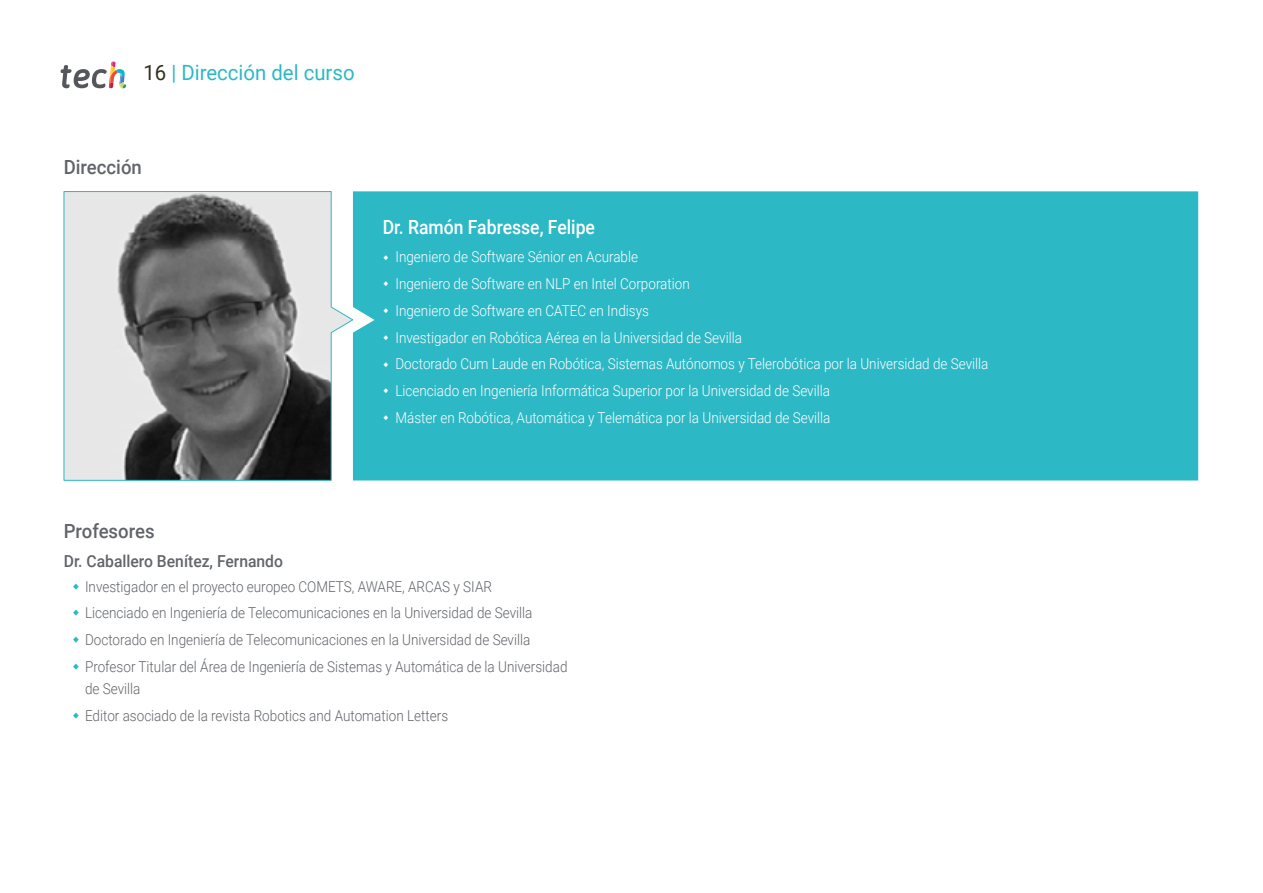
<style>
.page{position:relative;width:1263px;height:893px;background:#fff}
.page>*{position:absolute;margin:0;border:0;box-sizing:border-box;transform-origin:0 0}
.t1{font:21px "Roboto";color:#2db8c5}
.t2{font:500 19.5px "Roboto";color:#fff;scale:.9 1}
.t3{font:500 19.5px "Roboto";color:#61646a;scale:.95 1}
.t4{font:500 16.5px "Roboto";color:#61646a;scale:.95 1}
.t5{font:300 15px/26.7px "Roboto";color:#fff;scale:.9 1}
.t6{font:300 15px/26.7px "Roboto";color:#61646a;scale:.9 1}
.s1{color:#312e20}
</style>
<div class="page">
<svg style="left:61px;top:62px;width:65px;height:27px"></svg>
<div style="left:353px;top:191px;width:845px;height:289px;background:#2db8c5"></div>
<svg style="left:64px;top:191px;width:289px;height:290px;background:#929494"></svg>
<svg style="left:384px;top:255px;width:4px;height:5px"></svg>
<svg style="left:384px;top:281px;width:4px;height:5px"></svg>
<svg style="left:384px;top:308px;width:4px;height:5px"></svg>
<svg style="left:384px;top:335px;width:4px;height:5px"></svg>
<svg style="left:384px;top:362px;width:4px;height:5px"></svg>
<svg style="left:384px;top:388px;width:4px;height:5px"></svg>
<svg style="left:384px;top:415px;width:4px;height:5px"></svg>
<h1 class="t1" style="left:144px;top:57px;width:213px"><span class="s1">16</span> | Dirección del curso</h1>
<h2 class="t3" style="left:64px;top:154px;width:84px">Dirección</h2>
<h2 class="t3" style="left:64px;top:517px;width:97px">Profesores</h2>
<h2 class="t2" style="left:383px;top:213px;width:237px">Dr. Ramón Fabresse, Felipe</h2>
<p class="t5" style="left:395px;top:243px;width:660px">Ingeniero de Software Sénior en Acurable<br>Ingeniero de Software en NLP en Intel Corporation<br>Ingeniero de Software en CATEC en Indisys<br>Investigador en Robótica Aérea en la Universidad de Sevilla<br>Doctorado Cum Laude en Robótica, Sistemas Autónomos y Telerobótica por la Universidad de Sevilla Licenciado en Ingeniería Informática Superior por la Universidad de Sevilla<br>Máster en Robótica, Automática y Telemática por la Universidad de Sevilla</p>
<p class="t4" style="left:64px;top:550px;width:232px">Dr. Caballero Benítez, Fernando</p>
<p class="t6" style="left:85px;top:572px;width:538px">Investigador en el proyecto europeo COMETS, AWARE, ARCAS y SIAR<br>Licenciado en Ingeniería de Telecomunicaciones en la Universidad de Sevilla Doctorado en Ingeniería de Telecomunicaciones en la Universidad de Sevilla Profesor Titular del Área de Ingeniería de Sistemas y Automática de la Universidad</p>
<p class="t6" style="left:85px;top:675px;width:405px">de Sevilla<br>Editor asociado de la revista Robotics and Automation Letters</p>
</div>
